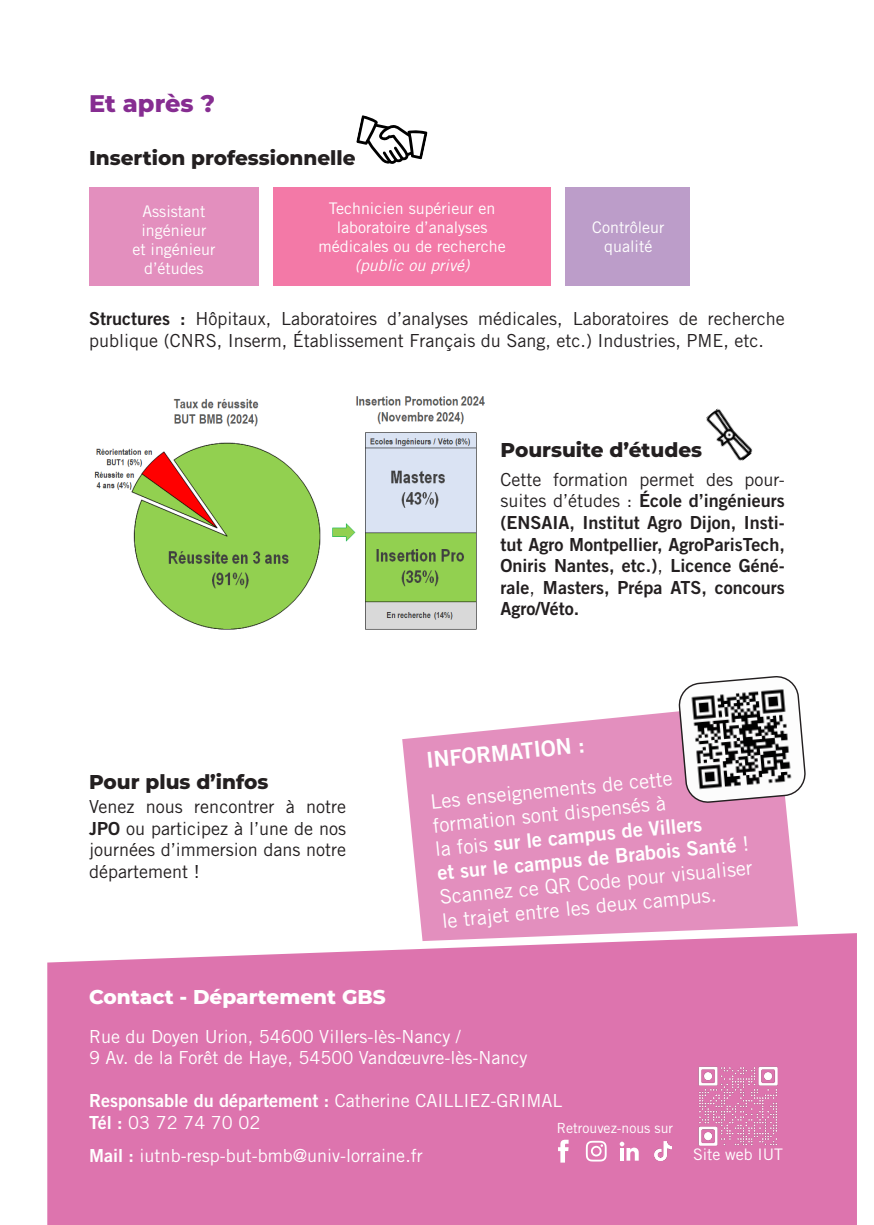
<style>
.page{position:relative;width:874px;height:1225px;background:#fff}
.page>*{position:absolute;margin:0;border:0;box-sizing:border-box;transform-origin:0 0}
.t1{font:800 24px "Montserrat";color:#862d91}
.t2{font:22px "Trade Gothic LT Std Bd 2";color:#fff}
.t3{font:20px/24px "Trade Gothic LT Std";color:#fff}
.t4{font:800 20px "Montserrat";color:#231f20}
.t5{font:800 20px "Montserrat";color:#fff}
.t6{font:18px/21.6px "Trade Gothic LT Std";color:#231f20;text-align:justify}
.t7{font:18px/21.6px "Trade Gothic LT Std Bd 2";color:#231f20;text-align:justify}
.t8{font:18px/21.6px "Trade Gothic LT Std";color:#fff}
.t9{font:16px/19.2px "Trade Gothic LT Std";color:#fff;text-align:center}
.t10{font:italic 16px "Trade Gothic LT Std";color:#fff}
.t11{font:15.8px "Trade Gothic LT Std";color:#fff}
.t12{font:14px "Trade Gothic LT Std";color:#fff}
.s1{font-family:"Trade Gothic LT Std Bd 2"}
.s2{font-family:"Trade Gothic LT Std"}
</style>
<div class="page">
<div style="left:47px;top:933px;width:809px;height:292px;background:#dd74ae"></div>
<img style="left:706px;top:408px;width:47px;height:53px">
<svg style="left:356px;top:115px;width:71px;height:49px"></svg>
<div style="left:89px;top:188px;width:170px;height:98px;background:#e38fbe"></div>
<div style="left:273px;top:188px;width:277px;height:98px;background:#f379a7"></div>
<div style="left:565px;top:188px;width:124px;height:98px;background:#bc9dc9"></div>
<svg style="left:402px;top:711px;width:395px;height:230px;background:#e69bc5"></svg>
<svg style="left:678px;top:676px;width:127px;height:127px"></svg>
<img style="left:697px;top:1065px;width:81px;height:81px">
<svg style="left:619px;top:1141px;width:19px;height:19px"></svg>
<svg style="left:557px;top:1139px;width:11px;height:23px"></svg>
<svg style="left:585px;top:1140px;width:21px;height:21px"></svg>
<img style="left:654px;top:1141px;width:17px;height:19px">
<img style="left:94px;top:396px;width:391px;height:234px">
<p class="t1" style="left:89px;top:88px;width:127px">Et après ?</p>
<p class="t4" style="left:89px;top:145px;width:268px">Insertion professionnelle</p>
<p class="t9" style="left:132px;top:201px;width:85px">Assistant ingénieur<br>et ingénieur d’études</p>
<p class="t9" style="left:318px;top:198px;width:189px">Technicien supérieur en laboratoire d’analyses médicales ou de recherche</p>
<p class="t10" style="left:354px;top:256px;width:116px">(public ou privé)</p>
<p class="t9" style="left:592px;top:217px;width:73px">Contrôleur qualité</p>
<p class="t6" style="left:89px;top:307px;width:697px"><span class="s1">Structures :</span> Hôpitaux, Laboratoires d’analyses médicales, Laboratoires de recherche publique (CNRS, Inserm, Établissement Français du Sang, etc.) Industries, PME, etc.</p>
<p class="t4" style="left:500px;top:436px;width:203px">Poursuite d’études</p>
<p class="t4" style="left:89px;top:769px;width:181px">Pour plus d’infos</p>
<p class="t6" style="left:89px;top:795px;width:258px">Venez nous rencontrer à notre <span class="s1">JPO</span> ou participez à l’une de nos journées d’immersion dans notre département !</p>
<p class="t7" style="left:500px;top:468px;width:286px"><span class="s2">Cette formation permet des pour&shy;suites d’études :</span> École d’ingénieurs (ENSAIA, Institut Agro Dijon, Insti&shy;tut Agro Montpellier, AgroParisTech, Oniris Nantes, etc.)<span class="s2">,</span> Licence Géné&shy;rale<span class="s2">,</span> Masters, Prépa ATS, concours Agro/Véto.</p>
<p class="t2" style="left:425px;top:745px;width:160px;rotate:-5deg">INFORMATION :</p>
<p class="t3" style="left:428px;top:790px;width:316px;rotate:-6deg">Les enseignements de cette formation sont dispensés à<br>la fois <span class="s1">sur le campus de Villers<br>et sur le campus de Brabois Santé</span> !<br>Scannez ce QR Code pour visualiser le trajet entre les deux campus.</p>
<p class="t5" style="left:89px;top:983px;width:298px">Contact - Département GBS</p>
<p class="t8" style="left:89px;top:1025px;width:439px">Rue du Doyen Urion, 54600 Villers-lès-Nancy /<br>9 Av. de la Forêt de Haye, 54500 Vandœuvre-lès-Nancy</p>
<p class="t8" style="left:89px;top:1090px;width:474px"><span class="s1">Responsable du département :</span> Catherine CAILLIEZ-GRIMAL<br><span class="s1">Tél :</span> 03 72 74 70 02</p>
<p class="t8" style="left:89px;top:1144px;width:335px"><span class="s1">Mail :</span> iutnb-resp-but-bmb@univ-lorraine.fr</p>
<p class="t12" style="left:556px;top:1119px;width:118px">Retrouvez-nous sur</p>
<p class="t11" style="left:692px;top:1145px;width:92px">Site web IUT</p>
</div>
